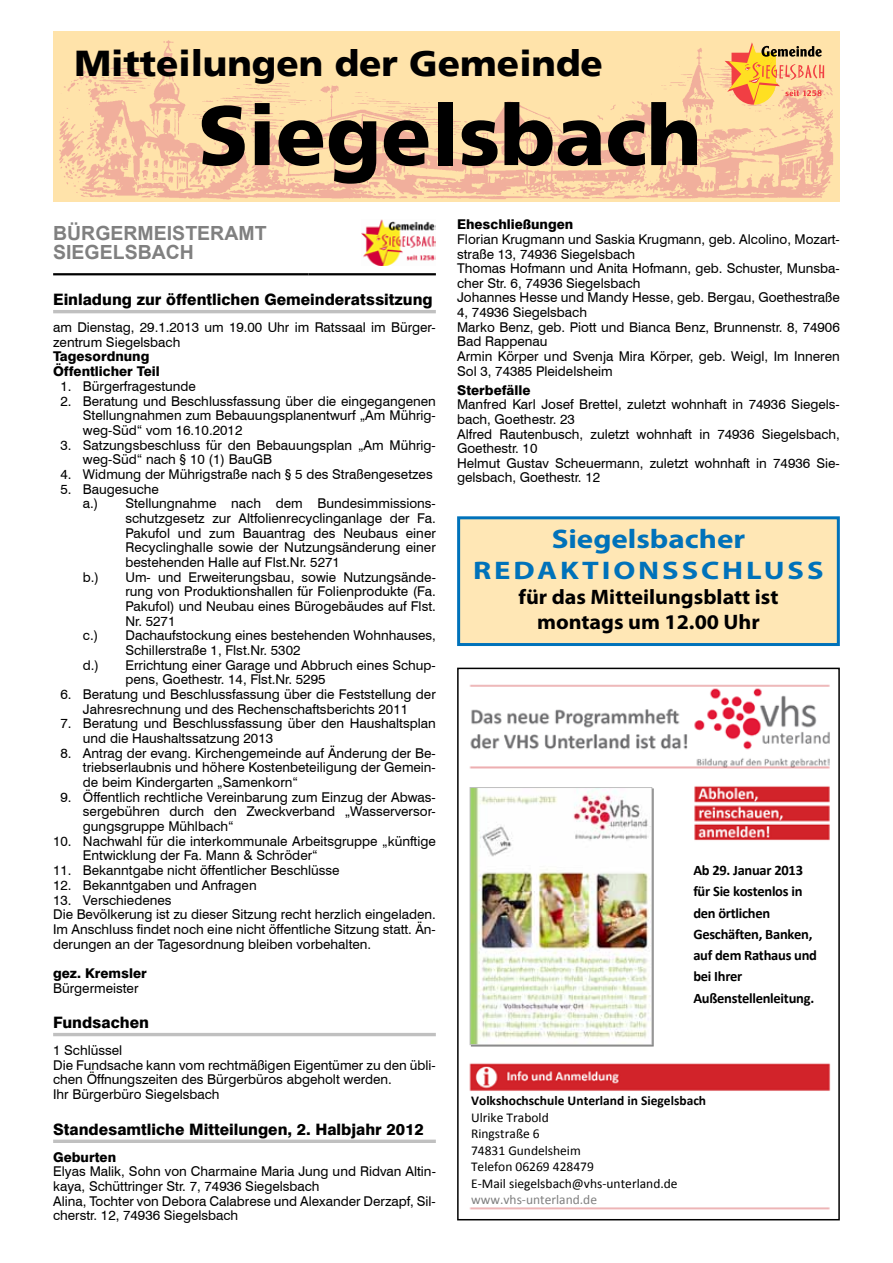
<style>
.page{position:relative;width:893px;height:1263px;background:#fff}
.page>*{position:absolute;margin:0;border:0;box-sizing:border-box;transform-origin:0 0}
.t1{font:900 84px "Frutiger LT";color:#000}
.t2{font:900 36px "Frutiger LT";color:#000}
.t3{font:700 27px "Myriad Pro";color:#0072ba;scale:1.15 1}
.t4{font:700 25.5px "Myriad Pro";letter-spacing:.095em;color:#0072ba;scale:1.2 1}
.t5{font:700 21px/25.2px "Myriad Pro";color:#000;text-align:center;scale:1.05 1}
.t6{font:700 19.5px/19.5px "Arial";color:#808080}
.t7{font:800 15.75px "Swiss 721 BT";color:#000}
.t8{font:700 14.55px/21.3px "Calibri";letter-spacing:-.02em;color:#000}
.t9{font:13.5px/14.7px "Swiss 721 BT";color:#000}
.t10{font:13.5px/16.5px "Calibri";color:#000}
.t11{font:800 13.5px/14.7px "Swiss 721 BT";color:#000}
.t12{font:700 13.5px "Calibri";color:#000}
.t13{font:13.5px "Calibri";color:#808080}
</style>
<div class="page">
<img style="left:53px;top:34px;width:787px;height:167px">
<svg style="left:725px;top:42px;width:99px;height:63px;background:#efb771"></svg>
<img style="left:469px;top:684px;width:362px;height:526px">
<img style="left:472px;top:789px;width:178px;height:254px">
<div style="left:470px;top:787px;width:182px;height:258px;border:1px solid #bfbfbf"></div>
<div style="left:457px;top:668px;width:383px;height:552px;border:2px solid #000"></div>
<hr style="left:53px;top:310px;width:383px;height:3px;background:#c0c0c0">
<hr style="left:53px;top:1033px;width:383px;height:3px;background:#c0c0c0">
<svg style="left:53px;top:1139px;width:383px;height:4px;background:#c9c9c9"></svg>
<hr style="left:53px;top:273px;width:255px;height:2px;background:#000">
<hr style="left:308px;top:273px;width:128px;height:2px;background:#000">
<img style="left:361px;top:219px;width:75px;height:47px">
<div style="left:459px;top:518px;width:379px;height:126px;background:#ffe7b5"></div>
<div style="left:457px;top:516px;width:383px;height:130px;border:3px solid #0072ba"></div>
<h2 class="t2" style="left:74px;top:42px;width:530px">Mitteilungen der Gemeinde</h2>
<h1 class="t1" style="left:198px;top:85px;width:505px">Siegelsbach</h1>
<h3 class="t6" style="left:53px;top:224px;width:215px">BÜRGERMEISTERAMT<br>SIEGELSBACH</h3>
<p class="t7" style="left:53px;top:290px;width:381px">Einladung zur öffentlichen Gemeinderatssitzung</p>
<p class="t9" style="left:53px;top:320px;width:384px">am Dienstag, 29.1.2013 um 19.00 Uhr im Ratssaal im Bürger&shy;zentrum Siegelsbach</p>
<p class="t11" style="left:53px;top:349px;width:108px">Tagesordnung<br>Öffentlicher Teil</p>
<p class="t9" style="left:61px;top:379px;width:137px">1. Bürgerfragestunde</p>
<p class="t9" style="left:83px;top:393px;width:354px;text-align:justify;text-indent:-22px">2. Beratung und Beschlussfassung über die eingegangenen Stellungnahmen zum Bebauungsplanentwurf „Am Mührig&shy;weg-Süd“ vom 16.10.2012</p>
<p class="t9" style="left:83px;top:437px;width:354px;text-indent:-22px">3. Satzungsbeschluss für den Bebauungsplan „Am Mührig&shy;weg-Süd“ nach § 10 (1) BauGB</p>
<p class="t9" style="left:61px;top:467px;width:374px">4. Widmung der Mührigstraße nach § 5 des Straßengesetzes</p>
<p class="t9" style="left:83px;top:481px;width:77px;text-indent:-22px">5. Baugesuche a.)</p>
<p class="t9" style="left:125px;top:496px;width:312px;text-align:justify">Stellungnahme nach dem Bundesimmissions&shy;schutzgesetz zur Altfolienrecyclinganlage der Fa.<br>Pakufol und zum Bauantrag des Neubaus einer Recyclinghalle sowie der Nutzungsänderung einer bestehenden Halle auf Flst.Nr. 5271</p>
<p class="t9" style="left:83px;top:569px;width:18px">b.)</p>
<p class="t9" style="left:125px;top:569px;width:312px;text-align:justify">Um- und Erweiterungsbau, sowie Nutzungsände&shy;rung von Produktionshallen für Folienprodukte (Fa.<br>Pakufol) und Neubau eines Bürogebäudes auf Flst.<br>Nr. 5271</p>
<p class="t9" style="left:83px;top:628px;width:17px">c.)</p>
<p class="t9" style="left:125px;top:628px;width:312px">Dachaufstockung eines bestehenden Wohnhauses,<br>Schillerstraße 1, Flst.Nr. 5302</p>
<p class="t9" style="left:83px;top:657px;width:18px">d.)</p>
<p class="t9" style="left:125px;top:657px;width:312px">Errichtung einer Garage und Abbruch eines Schup&shy;pens, Goethestr. 14, Flst.Nr. 5295</p>
<p class="t9" style="left:61px;top:687px;width:377px;text-align:center">6. Beratung und Beschlussfassung über die Feststellung der<br>Jahresrechnung und des Rechenschaftsberichts 2011</p>
<p class="t9" style="left:83px;top:716px;width:354px;text-indent:-22px">7. Beratung und Beschlussfassung über den Haushaltsplan und die Haushaltssatzung 2013</p>
<p class="t9" style="left:83px;top:745px;width:354px;text-align:justify;text-indent:-22px">8. Antrag der evang. Kirchengemeinde auf Änderung der Be&shy;triebserlaubnis und höhere Kostenbeteiligung der Gemein&shy;de beim Kindergarten „Samenkorn“</p>
<p class="t9" style="left:83px;top:789px;width:354px;text-align:justify;text-indent:-22px">9. Öffentlich rechtliche Vereinbarung zum Einzug der Abwas&shy;sergebühren durch den Zweckverband „Wasserversor&shy;gungsgruppe Mühlbach“</p>
<p class="t9" style="left:83px;top:833px;width:354px;text-indent:-30px">10. Nachwahl für die interkommunale Arbeitsgruppe „künftige<br>Entwicklung der Fa. Mann &amp; Schröder“</p>
<p class="t9" style="left:53px;top:863px;width:288px">11. Bekanntgabe nicht öffentlicher Beschlüsse</p>
<p class="t9" style="left:53px;top:877px;width:205px">12. Bekanntgaben und Anfragen</p>
<p class="t9" style="left:53px;top:892px;width:384px">13. Verschiedenes<br>Die Bevölkerung ist zu dieser Sitzung recht herzlich eingeladen.<br>Im Anschluss findet noch eine nicht öffentliche Sitzung statt. Än&shy;derungen an der Tagesordnung bleiben vorbehalten.</p>
<p class="t11" style="left:53px;top:966px;width:95px">gez. Kremsler</p>
<p class="t9" style="left:53px;top:980px;width:87px">Bürgermeister</p>
<p class="t7" style="left:53px;top:1013px;width:97px">Fundsachen</p>
<p class="t9" style="left:53px;top:1043px;width:384px">1 Schlüssel<br>Die Fundsache kann vom rechtmäßigen Eigentümer zu den übli&shy;chen Öffnungszeiten des Bürgerbüros abgeholt werden.<br>Ihr Bürgerbüro Siegelsbach</p>
<p class="t7" style="left:53px;top:1120px;width:372px">Standesamtliche Mitteilungen, 2. Halbjahr 2012</p>
<p class="t11" style="left:53px;top:1149px;width:64px">Geburten</p>
<p class="t9" style="left:53px;top:1164px;width:384px">Elyas Malik, Sohn von Charmaine Maria Jung und Ridvan Altin&shy;kaya, Schüttringer Str. 7, 74936 Siegelsbach<br>Alina, Tochter von Debora Calabrese und Alexander Derzapf, Sil&shy;cherstr. 12, 74936 Siegelsbach</p>
<p class="t11" style="left:457px;top:217px;width:118px">Eheschließungen</p>
<p class="t9" style="left:457px;top:232px;width:384px">Florian Krugmann und Saskia Krugmann, geb. Alcolino, Mozart&shy;straße 13, 74936 Siegelsbach<br>Thomas Hofmann und Anita Hofmann, geb. Schuster, Munsba&shy;cher Str. 6, 74936 Siegelsbach<br>Johannes Hesse und Mandy Hesse, geb. Bergau, Goethestraße 4, 74936 Siegelsbach<br>Marko Benz, geb. Piott und Bianca Benz, Brunnenstr. 8, 74906<br>Bad Rappenau<br>Armin Körper und Svenja Mira Körper, geb. Weigl, Im Inneren Sol 3, 74385 Pleidelsheim</p>
<p class="t11" style="left:457px;top:382px;width:75px">Sterbefälle</p>
<p class="t9" style="left:457px;top:397px;width:384px">Manfred Karl Josef Brettel, zuletzt wohnhaft in 74936 Siegels&shy;bach, Goethestr. 23<br>Alfred Rautenbusch, zuletzt wohnhaft in 74936 Siegelsbach, Goethestr. 10<br>Helmut Gustav Scheuermann, zuletzt wohnhaft in 74936 Sie&shy;gelsbach, Goethestr. 12</p>
<h3 class="t3" style="left:552px;top:521px;width:170px">Siegelsbacher</h3>
<h3 class="t4" style="left:473px;top:553px;width:277px">Redaktionsschluss</h3>
<h3 class="t5" style="left:518px;top:583px;width:249px">für das Mitteilungsblatt ist montags um 12.00 Uhr</h3>
<p class="t8" style="left:693px;top:859px;width:125px">Ab 29. Januar 2013 für Sie kostenlos in den örtlichen<br>Geschäften, Banken, auf dem Rathaus und bei Ihrer<br>Außenstellenleitung.</p>
<p class="t12" style="left:471px;top:1092px;width:237px">Volkshochschule Unterland in Siegelsbach</p>
<p class="t10" style="left:471px;top:1108px;width:208px">Ulrike Trabold<br>Ringstraße 6<br>74831 Gundelsheim<br>Telefon 06269 428479<br>E‐Mail siegelsbach@vhs‐unterland.de</p>
<p class="t13" style="left:471px;top:1191px;width:127px">www.vhs‐unterland.de</p>
</div>
